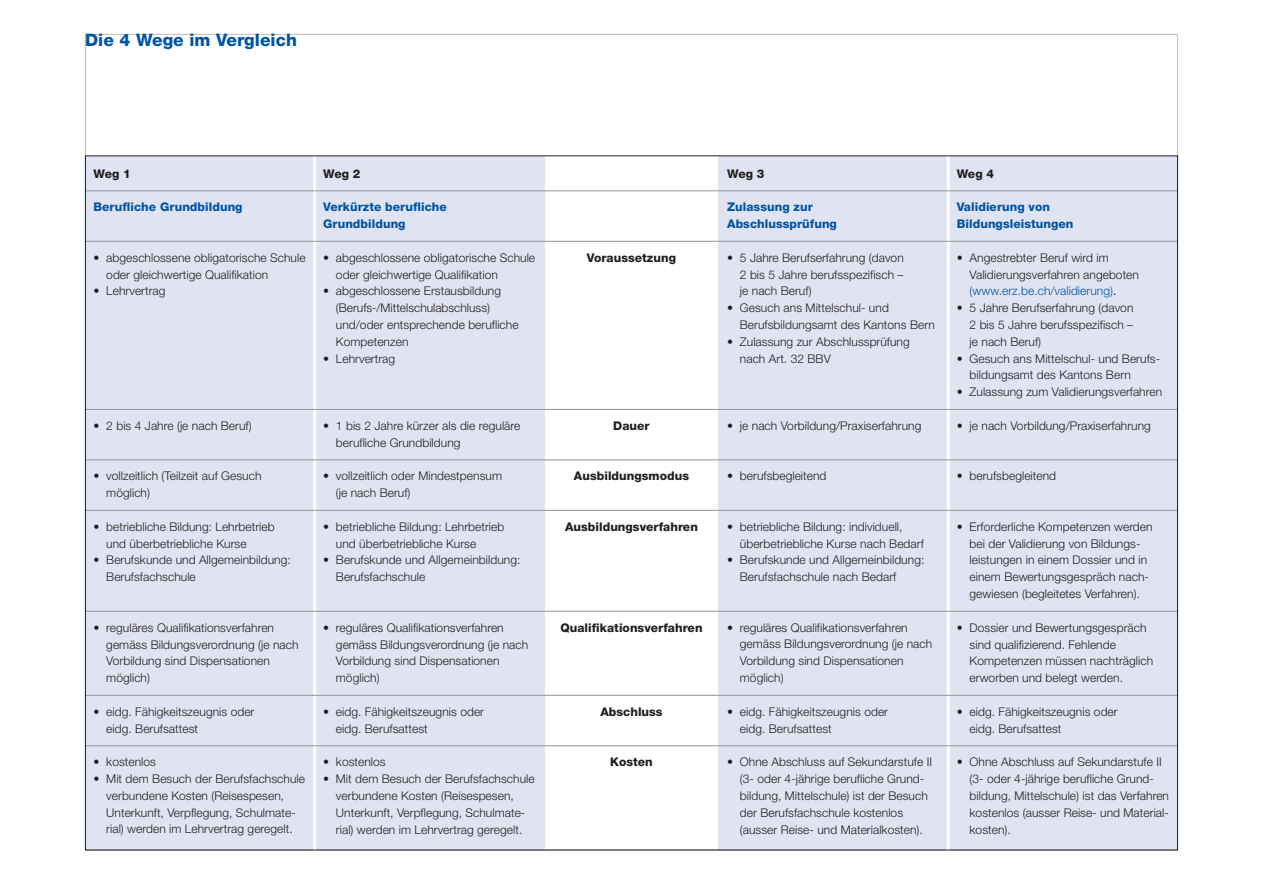
<style>
.page{position:relative;width:1263px;height:893px;background:#fff}
.page>*{position:absolute;margin:0;border:0;box-sizing:border-box;transform-origin:0 0}
.t1{font:800 17.25px "Helvetica Neue";letter-spacing:.005em;color:#0155a5}
.t2{font:300 12px/16.8px "Helvetica Neue";letter-spacing:.005em;color:#231f20}
.t3{font:800 12px/16.8px "Helvetica Neue";letter-spacing:.005em;color:#0155a5}
.t4{font:800 12px "Helvetica Neue";letter-spacing:.005em;color:#231f20}
.s1{color:#0155a5}
.s2{color:#000}
</style>
<div class="page">
<div style="left:85px;top:156px;width:459px;height:694px;background:#e0e4f2"></div>
<div style="left:719px;top:156px;width:459px;height:694px;background:#e0e4f2"></div>
<hr style="left:947px;top:144px;width:3px;height:723px;background:#fff">
<hr style="left:313px;top:144px;width:3px;height:723px;background:#fff">
<hr style="left:85px;top:190px;width:1093px;height:1px;background:#939598">
<hr style="left:85px;top:241px;width:1093px;height:1px;background:#939598">
<hr style="left:85px;top:409px;width:1093px;height:1px;background:#939598">
<hr style="left:85px;top:459px;width:1093px;height:1px;background:#939598">
<hr style="left:85px;top:510px;width:1093px;height:1px;background:#939598">
<hr style="left:85px;top:611px;width:1093px;height:1px;background:#939598">
<hr style="left:85px;top:695px;width:1093px;height:1px;background:#939598">
<hr style="left:85px;top:745px;width:1093px;height:1px;background:#939598">
<h1 class="t1" style="left:85px;top:34px;width:213px">Die 4 Wege im Vergleich</h1>
<p class="t4" style="left:94px;top:169px;width:39px">Weg 1</p>
<p class="t3" style="left:94px;top:200px;width:151px">Berufliche Grundbildung</p>
<p class="t2" style="left:106px;top:250px;width:201px;text-indent:-13px">• abgeschlossene obligatorische Schule oder gleichwertige Qualifikation</p>
<p class="t2" style="left:94px;top:284px;width:73px">• Lehrvertrag</p>
<p class="t4" style="left:323px;top:169px;width:39px">Weg 2</p>
<p class="t3" style="left:323px;top:200px;width:125px">Verkürzte berufliche<br>Grundbildung</p>
<p class="t2" style="left:336px;top:250px;width:201px;text-indent:-13px">• abgeschlossene obligatorische Schule oder gleichwertige Qualifikation</p>
<p class="t2" style="left:336px;top:284px;width:184px;text-indent:-13px">• abgeschlossene Erstausbildung (Berufs-/Mittelschulabschluss) und/oder entsprechende berufliche<br>Kompetenzen</p>
<p class="t2" style="left:323px;top:351px;width:73px">• Lehrvertrag</p>
<p class="t2" style="left:94px;top:418px;width:160px">• 2 bis 4 Jahre (je nach Beruf)</p>
<p class="t2" style="left:106px;top:469px;width:157px;text-indent:-13px">• vollzeitlich (Teilzeit auf Gesuch möglich)</p>
<p class="t2" style="left:106px;top:519px;width:170px;text-indent:-13px">• betriebliche Bildung: Lehrbetrieb und überbetriebliche Kurse</p>
<p class="t2" style="left:106px;top:553px;width:186px;text-indent:-13px">• Berufskunde und Allgemeinbildung:<br>Berufsfachschule</p>
<p class="t2" style="left:106px;top:620px;width:194px;text-indent:-13px">• reguläres Qualifikationsverfahren gemäss Bildungsverordnung (je nach<br>Vorbildung sind Dispensationen möglich)</p>
<p class="t2" style="left:106px;top:704px;width:150px;text-indent:-13px">• eidg. Fähigkeitszeugnis oder eidg. Berufsattest</p>
<p class="t2" style="left:94px;top:755px;width:64px">• kostenlos</p>
<p class="t2" style="left:106px;top:771px;width:200px;text-indent:-13px">• Mit dem Besuch der Berufsfachschule verbundene Kosten (Reisespesen, Unterkunft, Verpflegung, Schulmate&shy;rial) werden im Lehrvertrag geregelt.</p>
<p class="t2" style="left:336px;top:418px;width:186px;text-indent:-13px">• 1 bis 2 Jahre kürzer als die reguläre berufliche Grundbildung</p>
<p class="t2" style="left:336px;top:469px;width:168px;text-indent:-13px">• vollzeitlich oder Mindestpensum (je nach Beruf)</p>
<p class="t2" style="left:336px;top:519px;width:170px;text-indent:-13px">• betriebliche Bildung: Lehrbetrieb und überbetriebliche Kurse</p>
<p class="t2" style="left:336px;top:553px;width:186px;text-indent:-13px">• Berufskunde und Allgemeinbildung:<br>Berufsfachschule</p>
<p class="t2" style="left:336px;top:620px;width:194px;text-indent:-13px">• reguläres Qualifikationsverfahren gemäss Bildungsverordnung (je nach<br>Vorbildung sind Dispensationen möglich)</p>
<p class="t2" style="left:336px;top:704px;width:150px;text-indent:-13px">• eidg. Fähigkeitszeugnis oder eidg. Berufsattest</p>
<p class="t2" style="left:323px;top:755px;width:64px">• kostenlos</p>
<p class="t2" style="left:336px;top:771px;width:200px;text-indent:-13px">• Mit dem Besuch der Berufsfachschule verbundene Kosten (Reisespesen, Unterkunft, Verpflegung, Schulmate&shy;rial) werden im Lehrvertrag geregelt.</p>
<p class="t4" style="left:587px;top:253px;width:91px">Voraussetzung</p>
<p class="t4" style="left:613px;top:421px;width:38px">Dauer</p>
<p class="t4" style="left:574px;top:472px;width:117px">Ausbildungsmodus</p>
<p class="t4" style="left:565px;top:522px;width:134px">Ausbildungsverfahren</p>
<p class="t4" style="left:560px;top:623px;width:144px">Qualifikationsverfahren</p>
<p class="t4" style="left:600px;top:707px;width:64px">Abschluss</p>
<p class="t4" style="left:610px;top:758px;width:44px">Kosten</p>
<p class="t4" style="left:727px;top:169px;width:39px">Weg 3</p>
<p class="t3" style="left:727px;top:200px;width:111px">Zulassung zur<br>Abschlussprüfung</p>
<p class="t2" style="left:740px;top:250px;width:165px;text-align:justify;text-indent:-13px">• 5 Jahre Berufserfahrung (davon 2 bis 5 Jahre berufsspezifisch – je nach Beruf)</p>
<p class="t2" style="left:740px;top:301px;width:196px;text-indent:-13px">• Gesuch ans Mittelschul- und<br>Berufsbildungsamt des Kantons Bern</p>
<p class="t2" style="left:740px;top:334px;width:171px;text-indent:-13px">• Zulassung zur Abschlussprüfung nach Art. 32 BBV</p>
<p class="t2" style="left:727px;top:418px;width:196px">• je nach Vorbildung/Praxiserfahrung</p>
<p class="t2" style="left:727px;top:469px;width:101px">• berufsbegleitend</p>
<p class="t2" style="left:740px;top:519px;width:185px;text-indent:-13px">• betriebliche Bildung: individuell, überbetriebliche Kurse nach Bedarf</p>
<p class="t2" style="left:740px;top:553px;width:186px;text-indent:-13px">• Berufskunde und Allgemeinbildung:<br>Berufsfachschule nach Bedarf</p>
<p class="t2" style="left:740px;top:620px;width:194px;text-indent:-13px">• reguläres Qualifikationsverfahren gemäss Bildungsverordnung (je nach<br>Vorbildung sind Dispensationen möglich)</p>
<p class="t2" style="left:740px;top:704px;width:150px;text-indent:-13px">• eidg. Fähigkeitszeugnis oder eidg. Berufsattest</p>
<p class="t2" style="left:740px;top:755px;width:194px;text-indent:-13px">• Ohne Abschluss auf Sekundarstufe II (3- oder 4-jährige berufliche Grund - bildung, Mittelschule) ist der Besuch der Berufsfachschule kostenlos (ausser Reise- und Materialkosten).</p>
<p class="t4" style="left:957px;top:169px;width:39px">Weg 4</p>
<p class="t3" style="left:957px;top:200px;width:118px">Validierung von<br>Bildungsleistungen</p>
<p class="t2" style="left:969px;top:250px;width:171px;text-indent:-13px">• Angestrebter Beruf wird im<br>Validierungsverfahren angeboten <span class="s1">(www.erz.be.ch/validierung)</span><span class="s2">.</span></p>
<p class="t2" style="left:969px;top:301px;width:165px;text-align:justify;text-indent:-13px">• 5 Jahre Berufserfahrung (davon 2 bis 5 Jahre berufsspezifisch – je nach Beruf)</p>
<p class="t2" style="left:969px;top:351px;width:192px;text-indent:-13px">• Gesuch ans Mittelschul- und Berufs&shy;bildungsamt des Kantons Bern</p>
<p class="t2" style="left:957px;top:385px;width:207px">• Zulassung zum Validierungsverfahren</p>
<p class="t2" style="left:957px;top:418px;width:196px">• je nach Vorbildung/Praxiserfahrung</p>
<p class="t2" style="left:957px;top:469px;width:101px">• berufsbegleitend</p>
<p class="t2" style="left:969px;top:519px;width:185px;text-indent:-13px">• Erforderliche Kompetenzen werden bei der Validierung von Bildungs - leistungen in einem Dossier und in einem Bewertungsgespräch nach - gewiesen (begleitetes Verfahren).</p>
<p class="t2" style="left:969px;top:620px;width:185px;text-indent:-13px">• Dossier und Bewertungsgespräch sind qualifi zierend. Fehlende<br>Kompetenzen müssen nachträglich erworben und belegt werden.</p>
<p class="t2" style="left:969px;top:704px;width:150px;text-indent:-13px">• eidg. Fähigkeitszeugnis oder eidg. Berufsattest</p>
<p class="t2" style="left:969px;top:755px;width:201px;text-indent:-13px">• Ohne Abschluss auf Sekundarstufe II (3- oder 4-jährige berufliche Grund - bildung, Mittelschule) ist das Verfahren kostenlos (ausser Reise- und Material&shy;kosten).</p>
</div>
